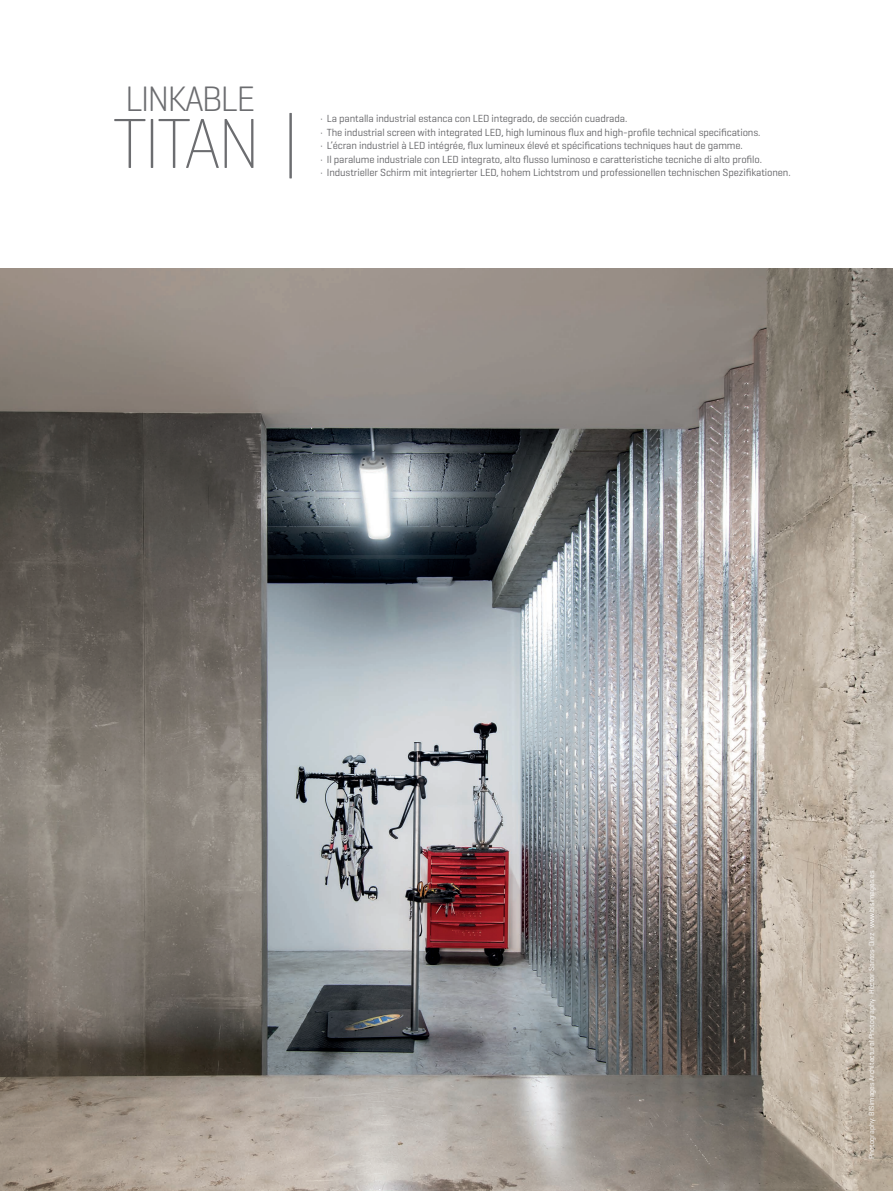
<style>
.page{position:relative;width:893px;height:1191px;background:#fff}
.page>*{position:absolute;margin:0;border:0;box-sizing:border-box;transform-origin:0 0}
.Códigos{font:200 72px "Geogrotesque";letter-spacing:-.05em;color:#6c6d70}
.Códigos-2{font:300 36px "Geogrotesque";letter-spacing:-.055em;color:#6c6d70}
.t1{font:10.5px "Geogrotesque";letter-spacing:-.01em;color:#636366}
.Texto{font:7.5px "Geogrotesque";color:#fff}
</style>
<div class="page">
<img style="left:0;top:268px;width:893px;height:923px">
<p class="Códigos-2" style="left:125px;top:77px;width:132px">LINKABLE</p>
<p class="Códigos" style="left:113px;top:98px;width:150px">TITAN</p>
<p class="Códigos" style="left:282px;top:94px;width:19px">|</p>
<p class="t1" style="left:320px;top:112px;width:308px">· La pantalla industrial estanca con LED integrado, de sección cuadrada.</p>
<p class="t1" style="left:320px;top:125px;width:442px">· The industrial screen with integrated LED, high luminous flux and high-profile technical specifications.</p>
<p class="t1" style="left:320px;top:139px;width:424px">· L’écran industriel à LED intégrée, flux lumineux élevé et spécifications techniques haut de gamme.</p>
<p class="t1" style="left:320px;top:152px;width:443px">· Il paralume industriale con LED integrato, alto flusso luminoso e caratteristiche tecniche di alto profilo.</p>
<p class="t1" style="left:320px;top:166px;width:472px">· Industrieller Schirm mit integrierter LED, hohem Lichtstrom und professionellen technischen Spezifikationen.</p>
<p class="Texto" style="left:867px;top:1159px;width:290px;rotate:-90deg">Photography: BISimages Architectural Photography · Héctor Santos-Díez · www.bisimages.es</p>
</div>
